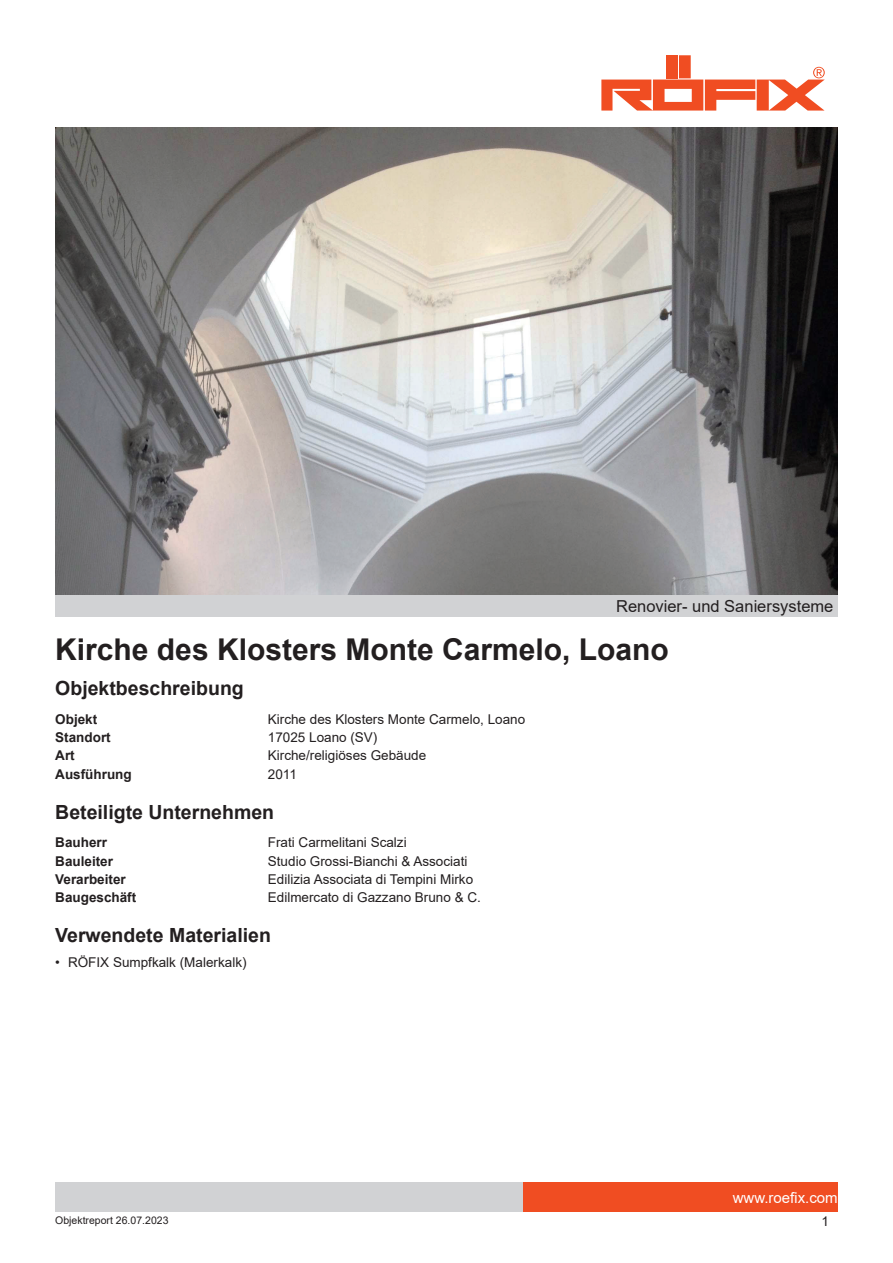
<style>
.page{position:relative;width:893px;height:1263px;background:#fff}
.page>*{position:absolute;margin:0;border:0;box-sizing:border-box;transform-origin:0 0}
.t1{font:700 30px "Arial";color:#231f20}
.t2{font:700 19.5px "Arial";color:#231f20}
.t3{font:16.5px "Arial";color:#231f20}
.t4{font:15px "Arial";color:#fff}
.t5{font:13.5px "Arial";color:#231f20}
.t6{font:700 13.5px "Arial";color:#231f20}
.t7{font:10.5px "Arial";color:#231f20}
</style>
<div class="page">
<div style="left:523px;top:1182px;width:315px;height:30px;background:#f04d22"></div>
<div style="left:55px;top:1182px;width:468px;height:30px;background:#d1d2d4"></div>
<div style="left:679px;top:55px;width:12px;height:23px;background:#f04d22"></div>
<div style="left:666px;top:55px;width:11px;height:23px;background:#f04d22"></div>
<svg style="left:601px;top:67px;width:224px;height:44px"></svg>
<img style="left:55px;top:128px;width:783px;height:467px">
<div style="left:55px;top:595px;width:783px;height:22px;background:#d1d2d4"></div>
<p class="t3" style="left:616px;top:595px;width:219px">Renovier- und Saniersysteme</p>
<h1 class="t1" style="left:55px;top:628px;width:615px">Kirche des Klosters Monte Carmelo, Loano</h1>
<h2 class="t2" style="left:55px;top:675px;width:190px">Objektbeschreibung</h2>
<p class="t6" style="left:55px;top:709px;width:44px">Objekt</p>
<p class="t5" style="left:268px;top:710px;width:259px">Kirche des Klosters Monte Carmelo, Loano</p>
<p class="t6" style="left:55px;top:728px;width:57px">Standort</p>
<p class="t5" style="left:268px;top:728px;width:111px">17025 Loano (SV)</p>
<p class="t6" style="left:55px;top:746px;width:21px">Art</p>
<p class="t5" style="left:268px;top:746px;width:160px">Kirche/religiöses Gebäude</p>
<p class="t6" style="left:55px;top:764px;width:78px">Ausführung</p>
<p class="t5" style="left:268px;top:765px;width:31px">2011</p>
<h2 class="t2" style="left:55px;top:798px;width:220px">Beteiligte Unternehmen</h2>
<p class="t6" style="left:55px;top:833px;width:53px">Bauherr</p>
<p class="t5" style="left:268px;top:833px;width:140px">Frati Carmelitani Scalzi</p>
<p class="t6" style="left:55px;top:851px;width:59px">Bauleiter</p>
<p class="t5" style="left:268px;top:852px;width:201px">Studio Grossi-Bianchi &amp; Associati</p>
<p class="t6" style="left:55px;top:870px;width:72px">Verarbeiter</p>
<p class="t5" style="left:268px;top:870px;width:207px">Edilizia Associata di Tempini Mirko</p>
<p class="t6" style="left:55px;top:888px;width:83px">Baugeschäft</p>
<p class="t5" style="left:268px;top:888px;width:215px">Edilmercato di Gazzano Bruno &amp; C.</p>
<h2 class="t2" style="left:55px;top:921px;width:217px">Verwendete Materialien</h2>
<p class="t5" style="left:55px;top:953px;width:193px">• RÖFIX Sumpfkalk (Malerkalk)</p>
<p class="t7" style="left:55px;top:1213px;width:115px">Objektreport 26.07.2023</p>
<p class="t4" style="left:733px;top:1187px;width:107px">www.roefix.com</p>
<p class="t5" style="left:821px;top:1212px;width:9px">1</p>
</div>
